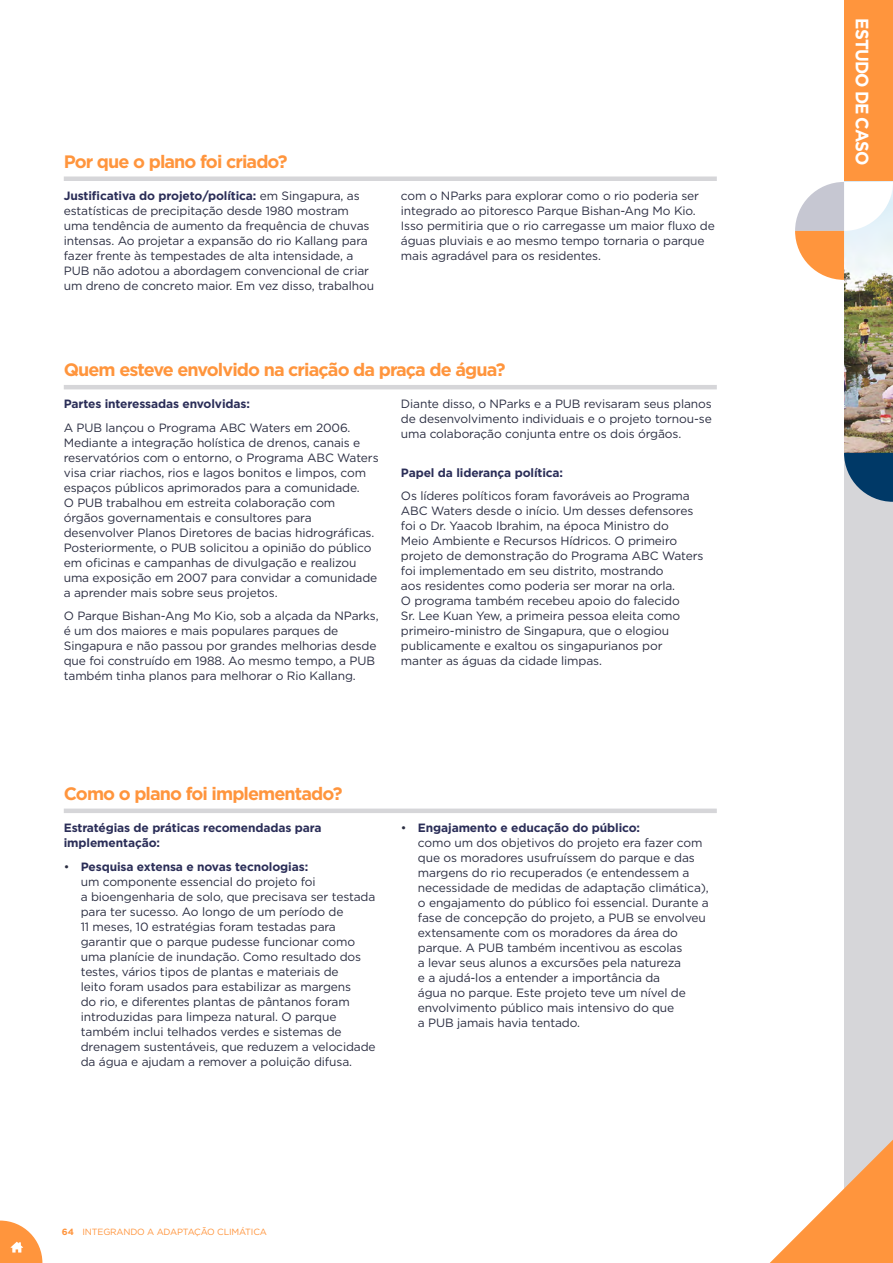
<style>
.page{position:relative;width:893px;height:1263px;background:#fff}
.page>*{position:absolute;margin:0;border:0;box-sizing:border-box;transform-origin:0 0}
.Title_D{font:700 18px "Gotham";letter-spacing:-.05em;color:#ff953d}
.t1{font:700 18px "Gotham";letter-spacing:-.05em;color:#fff;scale:.94 1}
.Body{font:12px/15px "Gotham";letter-spacing:-.01em;color:#2b2e42}
.Body-2{font:700 12px/15px "Gotham";letter-spacing:-.01em;color:#2b2e58}
.case_study_subhead{font:700 12px "Gotham";letter-spacing:-.01em;color:#2b2e58}
.t2{font:9px "Gotham";letter-spacing:-.02em;color:#ff953d}
.s1{font-weight:700;color:#2b2e58}
.s2{font-weight:700}
</style>
<div class="page">
<div style="left:64px;top:176px;width:653px;height:5px;background:#d6d6d9"></div>
<hr style="left:64px;top:385px;width:653px;height:4px;background:#d6d6d9">
<div style="left:844px;top:0;width:49px;height:182px;background:#ff953d"></div>
<div style="left:844px;top:240px;width:49px;height:1023px;background:#d6d6d9"></div>
<img style="left:844px;top:280px;width:49px;height:173px">
<svg style="left:795px;top:182px;width:98px;height:98px"></svg>
<svg style="left:844px;top:453px;width:49px;height:49px"></svg>
<svg style="left:770px;top:1140px;width:123px;height:123px"></svg>
<div style="left:64px;top:808px;width:653px;height:5px;background:#d6d6d9"></div>
<svg style="left:0;top:1220px;width:42px;height:43px"></svg>
<p class="Title_D" style="left:64px;top:150px;width:225px">Por que o plano foi criado?</p>
<p class="Body" style="left:64px;top:188px;width:312px"><span class="s1">Justificativa do projeto/política:</span> em Singapura, as estatísticas de precipitação desde 1980 mostram uma tendência de aumento da frequência de chuvas intensas. Ao projetar a expansão do rio Kallang para fazer frente às tempestades de alta intensidade, a PUB não adotou a abordagem convencional de criar um dreno de concreto maior. Em vez disso, trabalhou</p>
<p class="Body" style="left:401px;top:188px;width:315px">com o NParks para explorar como o rio poderia ser integrado ao pitoresco Parque Bishan-Ang Mo Kio.<br>Isso permitiria que o rio carregasse um maior fluxo de águas pluviais e ao mesmo tempo tornaria o parque mais agradável para os residentes.</p>
<p class="Title_D" style="left:64px;top:358px;width:443px">Quem esteve envolvido na criação da praça de água?</p>
<p class="Body-2" style="left:64px;top:397px;width:188px">Partes interessadas envolvidas:</p>
<p class="Body" style="left:64px;top:420px;width:316px">A PUB lançou o Programa ABC Waters em 2006.<br>Mediante a integração holística de drenos, canais e reservatórios com o entorno, o Programa ABC Waters visa criar riachos, rios e lagos bonitos e limpos, com espaços públicos aprimorados para a comunidade.<br>O PUB trabalhou em estreita colaboração com órgãos governamentais e consultores para desenvolver Planos Diretores de bacias hidrográficas.<br>Posteriormente, o PUB solicitou a opinião do público em oficinas e campanhas de divulgação e realizou uma exposição em 2007 para convidar a comunidade a aprender mais sobre seus projetos.</p>
<p class="Body" style="left:64px;top:608px;width:316px">O Parque Bishan-Ang Mo Kio, sob a alçada da NParks, é um dos maiores e mais populares parques de Singapura e não passou por grandes melhorias desde que foi construído em 1988. Ao mesmo tempo, a PUB também tinha planos para melhorar o Rio Kallang.</p>
<p class="Body" style="left:401px;top:396px;width:312px;text-align:justify">Diante disso, o NParks e a PUB revisaram seus planos de desenvolvimento individuais e o projeto tornou-se uma colaboração conjunta entre os dois órgãos.</p>
<p class="case_study_subhead" style="left:401px;top:465px;width:164px">Papel da liderança política:</p>
<p class="Body" style="left:401px;top:488px;width:304px">Os líderes políticos foram favoráveis ao Programa ABC Waters desde o início. Um desses defensores foi o Dr. Yaacob Ibrahim, na época Ministro do<br>Meio Ambiente e Recursos Hídricos. O primeiro projeto de demonstração do Programa ABC Waters foi implementado em seu distrito, mostrando<br>aos residentes como poderia ser morar na orla.<br>O programa também recebeu apoio do falecido<br>Sr. Lee Kuan Yew, a primeira pessoa eleita como primeiro-ministro de Singapura, que o elogiou publicamente e exaltou os singapurianos por manter as águas da cidade limpas.</p>
<p class="Title_D" style="left:64px;top:782px;width:280px">Como o plano foi implementado?</p>
<p class="Body-2" style="left:64px;top:820px;width:259px">Estratégias de práticas recomendadas para implementação:</p>
<p class="Body" style="left:81px;top:858px;width:296px;text-indent:-17px">• <span class="s1">Pesquisa extensa e novas tecnologias:<br></span>um componente essencial do projeto foi<br>a bioengenharia de solo, que precisava ser testada para ter sucesso. Ao longo de um período de<br>11 meses, 10 estratégias foram testadas para garantir que o parque pudesse funcionar como uma planície de inundação. Como resultado dos testes, vários tipos de plantas e materiais de<br>leito foram usados para estabilizar as margens<br>do rio, e diferentes plantas de pântanos foram introduzidas para limpeza natural. O parque também inclui telhados verdes e sistemas de drenagem sustentáveis, que reduzem a velocidade da água e ajudam a remover a poluição difusa.</p>
<p class="Body" style="left:418px;top:820px;width:292px;text-indent:-17px">• <span class="s1">Engajamento e educação do público:<br></span>como um dos objetivos do projeto era fazer com que os moradores usufruíssem do parque e das margens do rio recuperados (e entendessem a necessidade de medidas de adaptação climática), o engajamento do público foi essencial. Durante a fase de concepção do projeto, a PUB se envolveu extensamente com os moradores da área do parque. A PUB também incentivou as escolas<br>a levar seus alunos a excursões pela natureza<br>e a ajudá-los a entender a importância da<br>água no parque. Este projeto teve um nível de envolvimento público mais intensivo do que<br>a PUB jamais havia tentado.</p>
<p class="t2" style="left:62px;top:1226px;width:206px"><span class="s2">64</span> INTEGRANDO A ADAPTAÇÃO CLIMÁTICA</p>
<p class="t1" style="left:874px;top:18px;width:158px;rotate:90deg">ESTUDO DE CASO</p>
</div>
